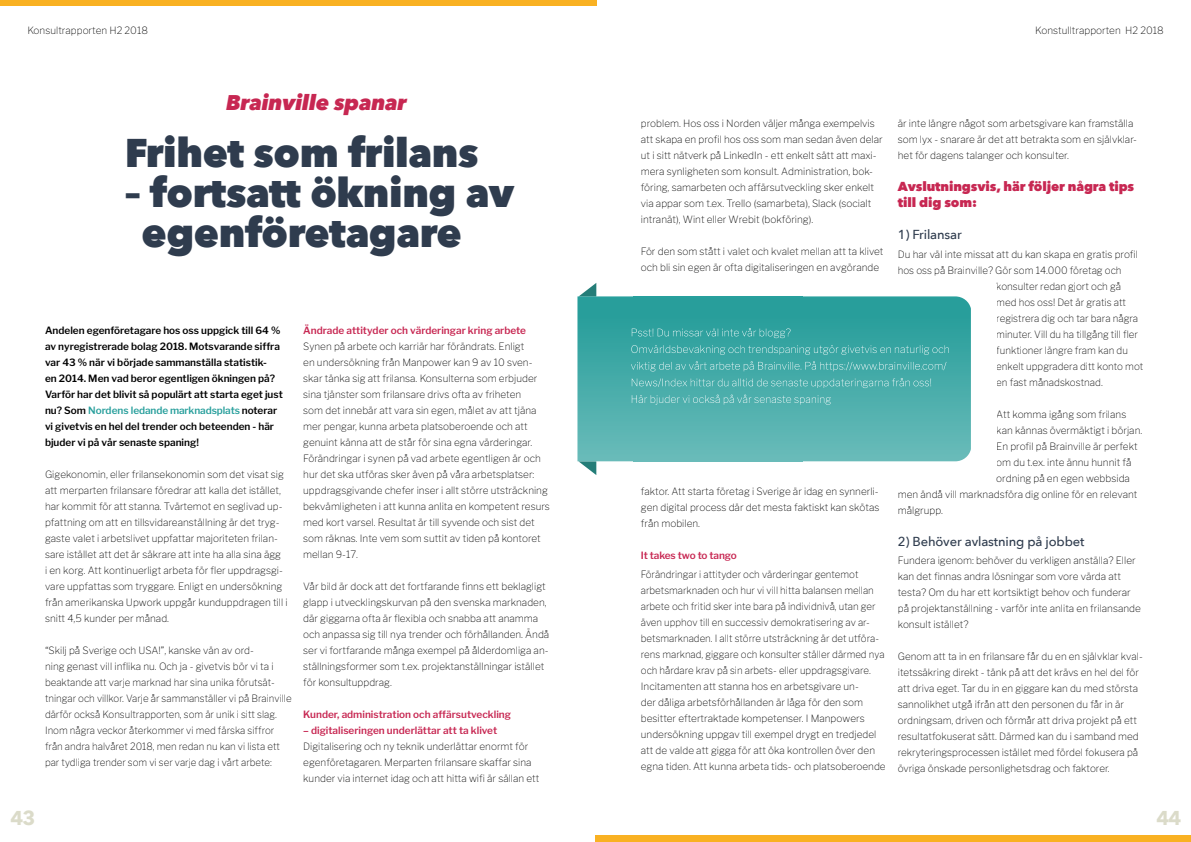
<style>
.page{position:relative;width:1191px;height:842px;background:#fff}
.page>*{position:absolute;margin:0;border:0;box-sizing:border-box;transform-origin:0 0}
.t1{font:800 40px/40px "Avenir Next";letter-spacing:-.01em;color:#2f3c4e}
.t2{font:italic 800 21.2px "Avenir Next";letter-spacing:-.01em;color:#c72752}
.t3{font:700 20px "Avenir Next";color:#dbdbc9}
.t4{font:800 13px/16px "Avenir Next";letter-spacing:-.01em;color:#c72752}
.t5{font:500 13px "Avenir Next";letter-spacing:-.01em;color:#2f3c4e}
.t6{font:100 10px/16px "Libre Franklin";color:#000}
.t7{font:600 10px/16px "Libre Franklin";color:#000}
.t8{font:600 10px "Libre Franklin";color:#c72752}
.s1{color:#289f9c}
</style>
<div class="page">
<svg style="left:578px;top:461px;width:18px;height:14px"></svg>
<img style="left:577px;top:296px;width:394px;height:165px">
<svg style="left:578px;top:283px;width:18px;height:14px"></svg>
<div style="left:596px;top:836px;width:595px;height:6px;background:#f9b122"></div>
<div style="left:0;top:0;width:596px;height:6px;background:#f9b122"></div>
<svg style="left:632px;top:328px;width:158px;height:10px;background:#46aba8"></svg>
<svg style="left:631px;top:345px;width:317px;height:10px;background:#4daeac"></svg>
<svg style="left:631px;top:361px;width:315px;height:10px;background:#54b1af"></svg>
<svg style="left:632px;top:378px;width:299px;height:10px;background:#5bb4b2"></svg>
<svg style="left:632px;top:395px;width:199px;height:10px;background:#61b7b5"></svg>
<p class="t6" style="left:27px;top:22px;width:122px">Konsultrapporten H2 2018</p>
<p class="t6" style="left:1035px;top:22px;width:130px">Konstulltrapporten H2 2018</p>
<h2 class="t2" style="left:226px;top:90px;width:182px">Brainville spanar</h2>
<h1 class="t1" style="left:125px;top:133px;width:355px">Frihet som frilans</h1>
<h1 class="t1" style="left:142px;top:173px;width:374px;text-indent:-17px">– fortsatt ökning av egenföretagare</h1>
<p class="t7" style="left:45px;top:322px;width:239px">Andelen egenföretagare hos oss uppgick till 64 % av nyregistrerade bolag 2018. Motsvarande siffra var 43 % när vi började sammanställa statistik-<br>en 2014. Men vad beror egentligen ökningen på?<br>Varför har det blivit så populärt att starta eget just nu? Som <span class="s1">Nordens ledande marknadsplats</span> noterar vi givetvis en hel del trender och beteenden - här bjuder vi på vår senaste spaning!</p>
<p class="t6" style="left:45px;top:466px;width:244px">Gigekonomin, eller frilansekonomin som det visat sig att merparten frilansare föredrar att kalla det istället, har kommit för att stanna. Tvärtemot en seglivad up&shy;pfattning om att en tillsvidareanställning är det tryg&shy;gaste valet i arbetslivet uppfattar majoriteten frilan&shy;sare istället att det är säkrare att inte ha alla sina ägg<br>i en korg. Att kontinuerligt arbeta för fler uppdragsgi&shy;vare uppfattas som tryggare. Enligt en undersökning från amerikanska Upwork uppgår kunduppdragen till i snitt 4,5 kunder per månad.</p>
<p class="t6" style="left:45px;top:642px;width:248px">“Skilj på Sverige och USA!”, kanske vän av ord-<br>ning genast vill inflika nu. Och ja - givetvis bör vi ta i beaktande att varje marknad har sina unika förutsät&shy;tningar och villkor. Varje år sammanställer vi på Brainville därför också Konsultrapporten, som är unik i sitt slag.<br>Inom några veckor återkommer vi med färska siffror från andra halvåret 2018, men redan nu kan vi lista ett par tydliga trender som vi ser varje dag i vårt arbete:</p>
<p class="t8" style="left:303px;top:324px;width:224px">Ändrade attityder och värderingar kring arbete</p>
<p class="t6" style="left:303px;top:338px;width:248px">Synen på arbete och karriär har förändrats. Enligt<br>en undersökning från Manpower kan 9 av 10 sven&shy;skar tänka sig att frilansa. Konsulterna som erbjuder sina tjänster som frilansare drivs ofta av friheten<br>som det innebär att vara sin egen, målet av att tjäna mer pengar, kunna arbeta platsoberoende och att genuint känna att de står för sina egna värderingar.<br>Förändringar i synen på vad arbete egentligen är och hur det ska utföras sker även på våra arbetsplatser: uppdragsgivande chefer inser i allt större utsträckning bekvämligheten i att kunna anlita en kompetent resurs med kort varsel. Resultat är till syvende och sist det som räknas. Inte vem som suttit av tiden på kontoret mellan 9-17.</p>
<p class="t6" style="left:303px;top:578px;width:247px">Vår bild är dock att det fortfarande finns ett beklagligt glapp i utvecklingskurvan på den svenska marknaden, där giggarna ofta är flexibla och snabba att anamma och anpassa sig till nya trender och förhållanden. Ändå ser vi fortfarande många exempel på ålderdomliga an&shy;ställningsformer som t.ex. projektanställningar istället för konsultuppdrag.</p>
<p class="t8" style="left:303px;top:708px;width:209px">Kunder, administration och affärsutveckling</p>
<p class="t8" style="left:303px;top:724px;width:195px">– digitaliseringen underlättar att ta klivet</p>
<p class="t6" style="left:303px;top:738px;width:238px">Digitalisering och ny teknik underlättar enormt för egenföretagaren. Merparten frilansare skaffar sina kunder via internet idag och att hitta wifi är sällan ett</p>
<p class="t6" style="left:641px;top:115px;width:243px">problem. Hos oss i Norden väljer många exempelvis att skapa en profil hos oss som man sedan även delar ut i sitt nätverk på LinkedIn - ett enkelt sätt att maxi&shy;mera synligheten som konsult. Administration, bok&shy;föring, samarbeten och affärsutveckling sker enkelt via appar som t.ex. Trello (samarbeta), Slack (socialt intranät), Wint eller Wrebit (bokföring).</p>
<p class="t6" style="left:641px;top:243px;width:244px">För den som stått i valet och kvalet mellan att ta klivet och bli sin egen är ofta digitaliseringen en avgörande</p>
<p class="t6" style="left:641px;top:483px;width:240px;text-align:justify">faktor. Att starta företag i Sverige är idag en synnerli&shy;gen digital process där det mesta faktiskt kan skötas från mobilen.</p>
<p class="t8" style="left:641px;top:549px;width:97px">It takes two to tango</p>
<p class="t6" style="left:641px;top:566px;width:246px">Förändringar i attityder och värderingar gentemot arbetsmarknaden och hur vi vill hitta balansen mellan arbete och fritid sker inte bara på individnivå, utan ger även upphov till en successiv demokratisering av ar&shy;betsmarknaden. I allt större utsträckning är det utföra&shy;rens marknad, giggare och konsulter ställer därmed nya och hårdare krav på sin arbets- eller uppdragsgivare.<br>Incitamenten att stanna hos en arbetsgivare un-<br>der dåliga arbetsförhållanden är låga för den som besitter eftertraktade kompetenser. I Manpowers undersökning uppgav till exempel drygt en tredjedel att de valde att gigga för att öka kontrollen över den egna tiden. Att kunna arbeta tids- och platsoberoende</p>
<p class="t6" style="left:897px;top:115px;width:241px">är inte längre något som arbetsgivare kan framställa som lyx - snarare är det att betrakta som en självklar&shy;het för dagens talanger och konsulter.</p>
<h3 class="t4" style="left:897px;top:178px;width:238px">Avslutningsvis, här följer några tips till dig som:</h3>
<h3 class="t5" style="left:897px;top:223px;width:66px">1) Frilansar</h3>
<p class="t6" style="left:897px;top:246px;width:242px">Du har väl inte missat att du kan skapa en gratis profil</p>
<p class="t6" style="left:897px;top:262px;width:225px">hos oss på Brainville? Gör som 14.000 företag och</p>
<p class="t6" style="left:996px;top:278px;width:126px">konsulter redan gjort och gå</p>
<p class="t6" style="left:996px;top:294px;width:131px">med hos oss! Det är gratis att</p>
<p class="t6" style="left:996px;top:310px;width:143px">registrera dig och tar bara några</p>
<p class="t6" style="left:996px;top:326px;width:143px">minuter. Vill du ha tillgång till fler</p>
<p class="t6" style="left:996px;top:342px;width:133px">funktioner längre fram kan du</p>
<p class="t6" style="left:996px;top:358px;width:149px">enkelt uppgradera ditt konto mot</p>
<p class="t6" style="left:996px;top:374px;width:108px">en fast månadskostnad.</p>
<p class="t6" style="left:996px;top:406px;width:131px">Att komma igång som frilans</p>
<p class="t6" style="left:996px;top:422px;width:147px">kan kännas övermäktigt i början.</p>
<p class="t6" style="left:996px;top:438px;width:143px">En profil på Brainville är perfekt</p>
<p class="t6" style="left:996px;top:454px;width:137px">om du t.ex. inte ännu hunnit få</p>
<p class="t6" style="left:996px;top:470px;width:135px">ordning på en egen webbsida</p>
<p class="t6" style="left:897px;top:486px;width:241px">men ändå vill marknadsföra dig online för en relevant</p>
<p class="t6" style="left:897px;top:502px;width:47px">målgrupp.</p>
<h3 class="t5" style="left:897px;top:530px;width:188px">2) Behöver avlastning på jobbet</h3>
<p class="t6" style="left:897px;top:553px;width:245px">Fundera igenom: behöver du verkligen anställa? Eller kan det finnas andra lösningar som vore värda att testa? Om du har ett kortsiktigt behov och funderar på projektanställning - varför inte anlita en frilansande konsult istället?</p>
<p class="t6" style="left:897px;top:649px;width:246px">Genom att ta in en frilansare får du en en självklar kval&shy;itetssäkring direkt - tänk på att det krävs en hel del för att driva eget. Tar du in en giggare kan du med största sannolikhet utgå ifrån att den personen du får in är ordningsam, driven och förmår att driva projekt på ett resultatfokuserat sätt. Därmed kan du i samband med rekryteringsprocessen istället med fördel fokusera på övriga önskade personlighetsdrag och faktorer.</p>
<h3 class="t3" style="left:10px;top:801px;width:26px">43</h3>
<h3 class="t3" style="left:1156px;top:801px;width:26px">44</h3>
</div>
